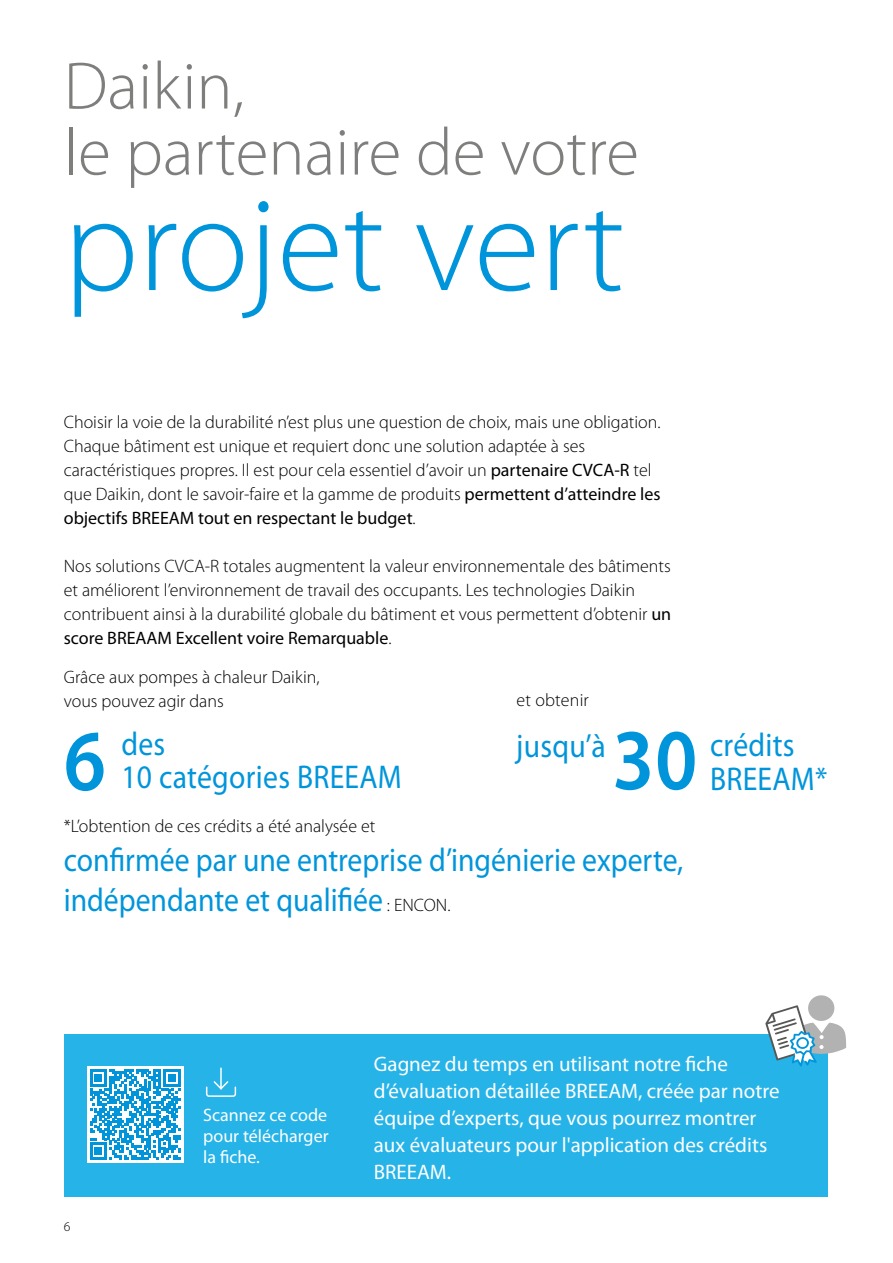
<style>
.page{position:relative;width:893px;height:1263px;background:#fff}
.page>*{position:absolute;margin:0;border:0;box-sizing:border-box;transform-origin:0 0}
.t1{font:300 135px "Myriad Pro";color:#0095db}
.t2{font:600 87.3px "Myriad Pro";color:#0095db;scale:.9 1}
.t3{font:300 67.5px/66px "Myriad Pro";color:#7e7e7d}
.t4{font:33px/39.6px "Myriad Pro";color:#0095db;scale:.9 1}
.t5{font:21px/27px "Myriad Pro";color:#fff}
.t6{font:300 18px/24px "Myriad Pro";color:#000}
.t7{font:18px/21px "Myriad Pro";color:#fff;text-align:justify}
.t8{font:300 13.5px "Myriad Pro";color:#000}
.s1{font-weight:400}
.s2{font-weight:300;font-size:18px;color:#000}
</style>
<div class="page">
<div style="left:64px;top:1034px;width:764px;height:162px;background:#26b3e8"></div>
<hr style="left:892px;top:0;width:1px;height:523px;background:#b3b2b2">
<svg style="left:205px;top:1067px;width:32px;height:30px"></svg>
<div style="left:87px;top:1066px;width:96px;height:96px;background:#fff"></div>
<svg style="left:90px;top:1069px;width:91px;height:91px"></svg>
<svg style="left:765px;top:995px;width:81px;height:71px"></svg>
<h3 class="t3" style="left:64px;top:54px;width:577px">Daikin,<br>le partenaire de votre</h3>
<h1 class="t1" style="left:64px;top:171px;width:562px">projet vert</h1>
<p class="t6" style="left:64px;top:410px;width:598px">Choisir la voie de la durabilité n’est plus une question de choix, mais une obligation.<br>Chaque bâtiment est unique et requiert donc une solution adaptée à ses caractéristiques propres. Il est pour cela essentiel d’avoir un <span class="s1">partenaire CVCA-R</span> tel que Daikin, dont le savoir-faire et la gamme de produits <span class="s1">permettent d’atteindre les objectifs BREEAM tout en respectant le budget</span>.</p>
<p class="t6" style="left:64px;top:554px;width:609px">Nos solutions CVCA-R totales augmentent la valeur environnementale des bâtiments et améliorent l’environnement de travail des occupants. Les technologies Daikin contribuent ainsi à la durabilité globale du bâtiment et vous permettent d’obtenir <span class="s1">un score BREAAM Excellent voire Remarquable</span>.</p>
<p class="t6" style="left:64px;top:665px;width:257px">Grâce aux pompes à chaleur Daikin, vous pouvez agir dans</p>
<p class="t6" style="left:517px;top:689px;width:74px">et obtenir</p>
<h2 class="t2" style="left:64px;top:712px;width:48px">6</h2>
<h2 class="t2" style="left:612px;top:712px;width:96px">30</h2>
<h3 class="t4" style="left:121px;top:724px;width:50px">des</h3>
<h3 class="t4" style="left:516px;top:725px;width:101px">jusqu’à</h3>
<h3 class="t4" style="left:121px;top:757px;width:313px">10 catégories BREEAM</h3>
<p class="t6" style="left:64px;top:814px;width:313px">*L’obtention de ces crédits a été analysée et</p>
<h3 class="t4" style="left:64px;top:840px;width:690px">confirmée par une entreprise d’ingénierie experte, indépendante et qualifiée <span class="s2">: ENCON.</span></h3>
<h3 class="t4" style="left:710px;top:727px;width:132px;line-height:34.5px">crédits<br>BREEAM*</h3>
<p class="t8" style="left:64px;top:1219px;width:8px">6</p>
<p class="t7" style="left:203px;top:1104px;width:127px">Scannez ce code pour télécharger la fiche.</p>
<p class="t5" style="left:374px;top:1050px;width:407px">Gagnez du temps en utilisant notre fiche d’évaluation détaillée BREEAM, créée par notre équipe d’experts, que vous pourrez montrer aux évaluateurs pour l'application des crédits BREEAM.</p>
</div>
